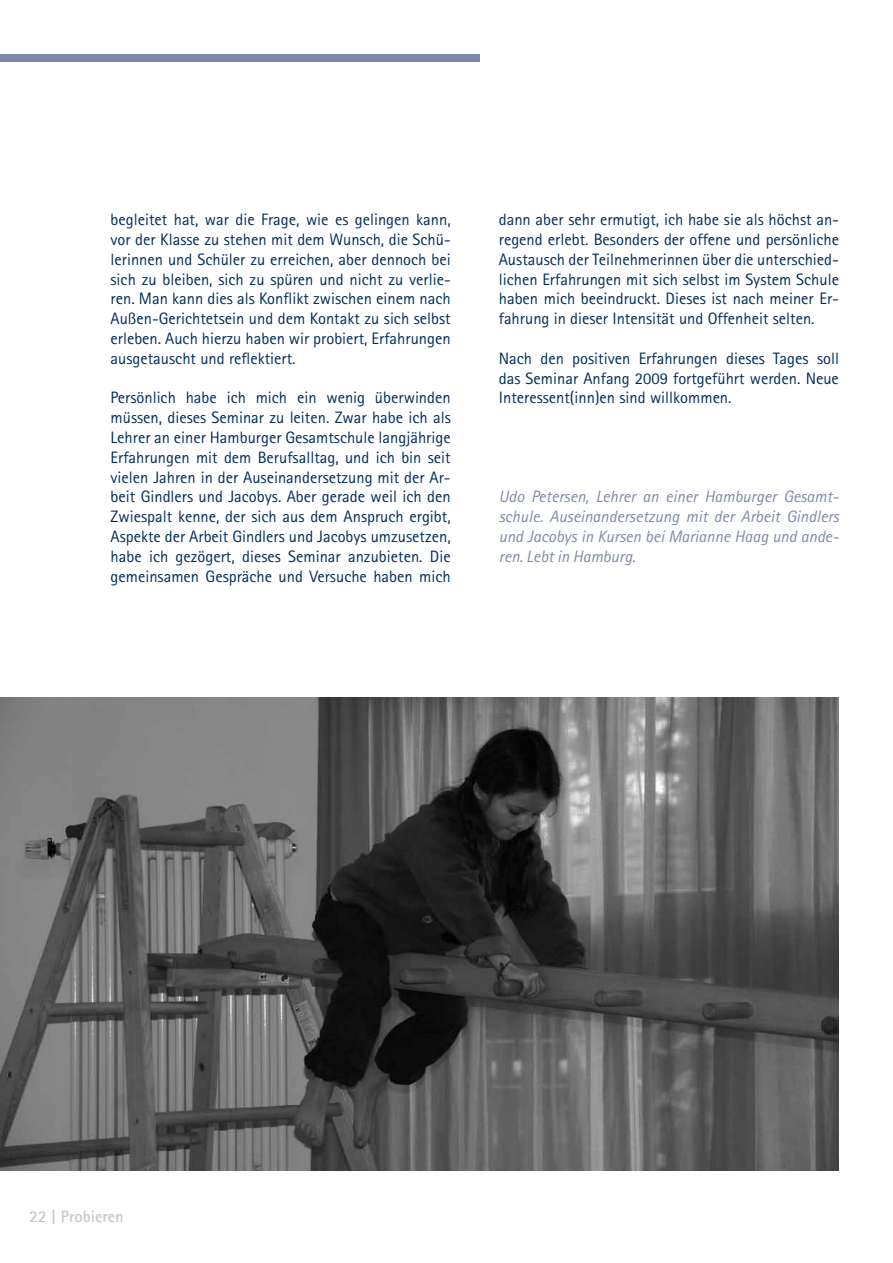
<style>
.page{position:relative;width:893px;height:1263px;background:#fff}
.page>*{position:absolute;margin:0;border:0;box-sizing:border-box;transform-origin:0 0}
.t1{font:16.5px/19.8px "Rotis Sans Serif";color:#002d5a;text-align:justify}
.t2{font:italic 16.5px/19.8px "Rotis Sans Serif";color:#7e8aa9;text-align:justify}
.t3{font:700 16.5px "Rotis Sans Serif";color:#c6c7c8}
</style>
<div class="page">
<div style="left:0;top:54px;width:479px;height:7px;background:#7e8aa9"></div>
<img style="left:0;top:698px;width:839px;height:472px">
<p class="t1" style="left:111px;top:210px;width:342px">begleitet hat, war die Frage, wie es gelingen kann, vor der Klasse zu stehen mit dem Wunsch, die Schü&shy;lerinnen und Schüler zu erreichen, aber dennoch bei sich zu bleiben, sich zu spüren und nicht zu verlie&shy;ren. Man kann dies als Konflikt zwischen einem nach Außen-Gerichtetsein und dem Kontakt zu sich selbst erleben. Auch hierzu haben wir probiert, Erfahrungen ausgetauscht und reflektiert.</p>
<p class="t1" style="left:111px;top:388px;width:342px">Persönlich habe ich mich ein wenig überwinden müssen, dieses Seminar zu leiten. Zwar habe ich als Lehrer an einer Hamburger Gesamtschule langjährige Erfahrungen mit dem Berufsalltag, und ich bin seit vielen Jahren in der Auseinandersetzung mit der Ar&shy;beit Gindlers und Jacobys. Aber gerade weil ich den Zwiespalt kenne, der sich aus dem Anspruch ergibt, Aspekte der Arbeit Gindlers und Jacobys umzusetzen, habe ich gezögert, dieses Seminar anzubieten. Die gemeinsamen Gespräche und Versuche haben mich</p>
<p class="t1" style="left:499px;top:210px;width:342px">dann aber sehr ermutigt, ich habe sie als höchst an&shy;regend erlebt. Besonders der offene und persönliche Austausch der Teilnehmerinnen über die unterschied&shy;lichen Erfahrungen mit sich selbst im System Schule haben mich beeindruckt. Dieses ist nach meiner Er&shy;fahrung in dieser Intensität und Offenheit selten.</p>
<p class="t1" style="left:499px;top:348px;width:342px">Nach den positiven Erfahrungen dieses Tages soll das Seminar Anfang 2009 fortgeführt werden. Neue Interessent(inn)en sind willkommen.</p>
<p class="t2" style="left:499px;top:487px;width:342px">Udo Petersen, Lehrer an einer Hamburger Gesamt&shy;schule. Auseinandersetzung mit der Arbeit Gindlers und Jacobys in Kursen bei Marianne Haag und ande&shy;ren. Lebt in Hamburg.</p>
<p class="t3" style="left:29px;top:1206px;width:96px">22 | Probieren</p>
</div>
